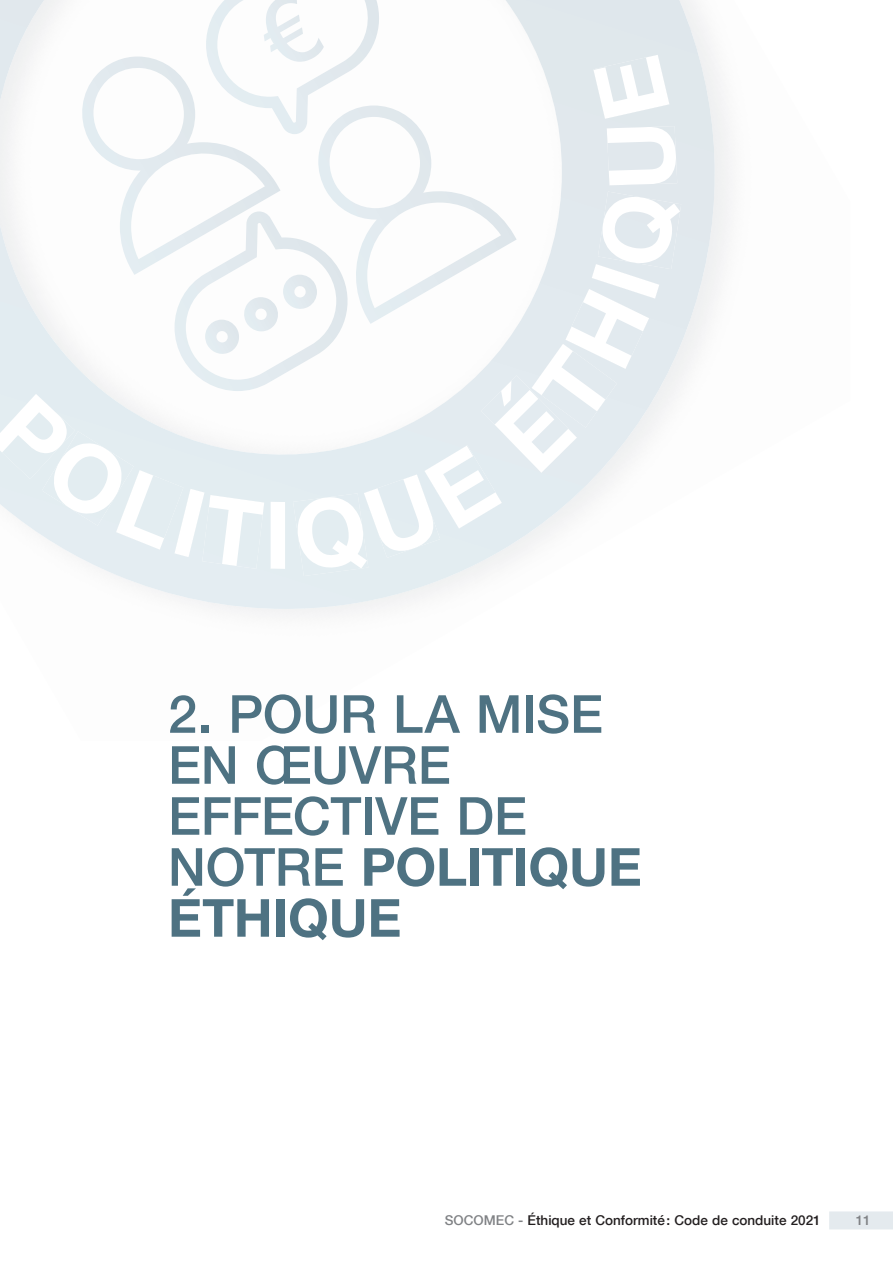
<style>
.page{position:relative;width:893px;height:1263px;background:#fff}
.page>*{position:absolute;margin:0;border:0;box-sizing:border-box;transform-origin:0 0}
.t1{font:500 52.5px/51px "Helvetica Neue LT Com";letter-spacing:-.005em;color:#4e7282}
.t2{font:500 13.5px "Helvetica Neue LT Com";color:#231f20}
.t3{font:500 13.5px "Helvetica Neue LT Com";color:#808285}
.s1{font-weight:700}
.s2{color:#808285}
</style>
<div class="page">
<div style="left:829px;top:1211px;width:64px;height:18px;background:#e4eaee"></div>
<svg style="left:119px;top:0;width:611px;height:609px"></svg>
<svg style="left:0;top:0;width:681px;height:576px"></svg>
<p class="t1" style="left:168px;top:688px;width:475px">2. POUR LA MISE<br>EN ŒUVRE<br>EFFECTIVE DE<br>NOTRE <span class="s1">POLITIQUE<br>ÉTHIQUE</span></p>
<p class="t2" style="left:445px;top:1212px;width:377px"><span class="s2">SOCOMEC -</span> Éthique et Conformité : Code de conduite 2021</p>
<p class="t3" style="left:856px;top:1212px;width:17px">11</p>
</div>
